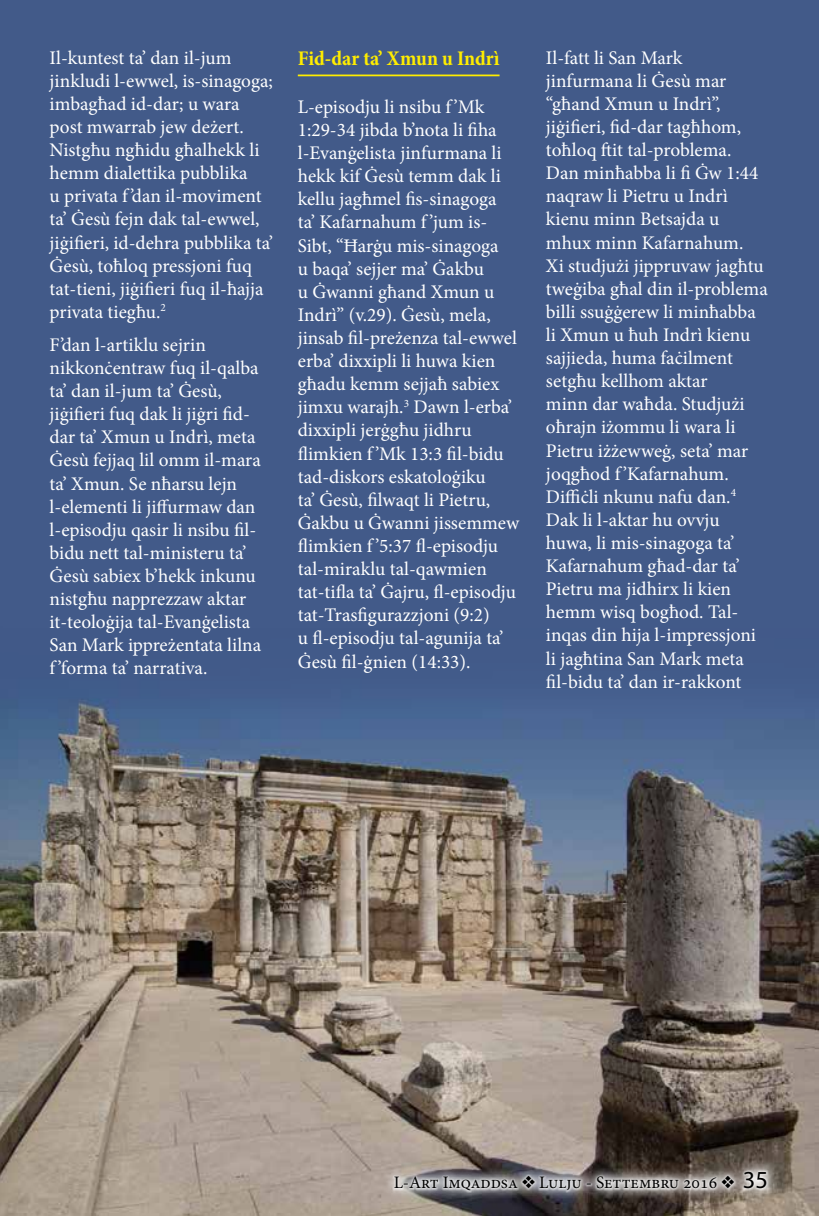
<style>
.page{position:relative;width:819px;height:1216px;background:#fff}
.page>*{position:absolute;margin:0;border:0;box-sizing:border-box;transform-origin:0 0}
.t1{font:700 condensed 21px "Minion Pro";color:#ffed00}
.t2{font:19.25px/23.1px "Minion Pro";color:#fff}
.t3{font:17.5px "Minion Pro";color:#000}
.s1{font-family:"Myriad Pro";font-size:24.5px}
</style>
<div class="page">
<div style="left:0;top:0;width:819px;height:1166px;background:#425a89"></div>
<img style="left:0;top:702px;width:819px;height:513px">
<hr style="left:298px;top:74px;width:201px;height:2px;background:#ffed00">
<svg style="left:382px;top:1158px;width:396px;height:45px;background:#69605a"></svg>
<svg style="left:392px;top:1169px;width:377px;height:23px;background:#a4a09f"></svg>
<p class="t2" style="left:50px;top:46px;width:225px">Il-kuntest ta’ dan il-jum jinkludi l-ewwel, is-sinagoga; imbagħad id-dar; u wara post mwarrab jew deżert.<br>Nistgħu ngħidu għalhekk li hemm dialettika pubblika<br>u privata f ’dan il-moviment ta’ Ġesù fejn dak tal-ewwel, jiġifieri, id-dehra pubblika ta’<br>Ġesù, toħloq pressjoni fuq tat-tieni, jiġifieri fuq il-ħajja privata tiegħu.<sup>2</sup></p>
<p class="t2" style="left:50px;top:333px;width:213px">F’dan l-artiklu sejrin nikkonċentraw fuq il-qalba ta’ dan il-jum ta’ Ġesù, jiġifieri fuq dak li jiġri fid&shy;dar ta’ Xmun u Indrì, meta<br>Ġesù fejjaq lil omm il-mara ta’ Xmun. Se nħarsu lejn l-elementi li jiffurmaw dan l-episodju qasir li nsibu fil&shy;bidu nett tal-ministeru ta’<br>Ġesù sabiex b’hekk inkunu nistgħu napprezzaw aktar it-teoloġija tal-Evanġelista<br>San Mark ippreżentata lilna f ’forma ta’ narrativa.</p>
<p class="t1" style="left:298px;top:44px;width:203px">Fid-dar ta’ Xmun u Indrì</p>
<p class="t2" style="left:298px;top:95px;width:223px">L-episodju li nsibu f ’Mk<br>1:29-34 jibda b’nota li fiha l-Evanġelista jinfurmana li hekk kif Ġesù temm dak li kellu jagħmel fis-sinagoga<br>ta’ Kafarnahum f ’jum is-<br>Sibt, “Ħarġu mis-sinagoga<br>u baqa’ sejjer ma’ Ġakbu<br>u Ġwanni għand Xmun u<br>Indrì” (v.29). Ġesù, mela, jinsab fil-preżenza tal-ewwel erba’ dixxipli li huwa kien għadu kemm sejjaħ sabiex jimxu warajh.<sup>3</sup> Dawn l-erba’ dixxipli jerġgħu jidhru flimkien f ’Mk 13:3 fil-bidu tad-diskors eskatoloġiku<br>ta’ Ġesù, filwaqt li Pietru,<br>Ġakbu u Ġwanni jissemmew flimkien f ’5:37 fl-episodju tal-miraklu tal-qawmien tat-tifla ta’ Ġajru, fl-episodju tat-Trasfigurazzjoni (9:2)<br>u fl-episodju tal-agunija ta’<br>Ġesù fil-ġnien (14:33).</p>
<p class="t2" style="left:546px;top:46px;width:223px">Il-fatt li San Mark jinfurmana li Ġesù mar “għand Xmun u Indrì”, jiġifieri, fid-dar tagħhom, toħloq ftit tal-problema.<br>Dan minħabba li fi Ġw 1:44 naqraw li Pietru u Indrì kienu minn Betsajda u mhux minn Kafarnahum.<br>Xi studjużi jippruvaw jagħtu tweġiba għal din il-problema billi ssuġġerew li minħabba li Xmun u ħuh Indrì kienu sajjieda, huma faċilment setgħu kellhom aktar<br>minn dar waħda. Studjużi oħrajn iżommu li wara li<br>Pietru iżżewweġ, seta’ mar joqgħod f ’Kafarnahum.<br>Diffiċli nkunu nafu dan.<sup>4<br></sup>Dak li l-aktar hu ovvju huwa, li mis-sinagoga ta’<br>Kafarnahum għad-dar ta’<br>Pietru ma jidhirx li kien hemm wisq bogħod. Tal&shy;inqas din hija l-impressjoni li jagħtina San Mark meta fil-bidu ta’ dan ir-rakkont</p>
<p class="t3" style="left:393px;top:1170px;width:376px">L-Art Imqaddsa ❖ Lulju - Settembru 2016 ❖ <span class="s1">35</span></p>
</div>
